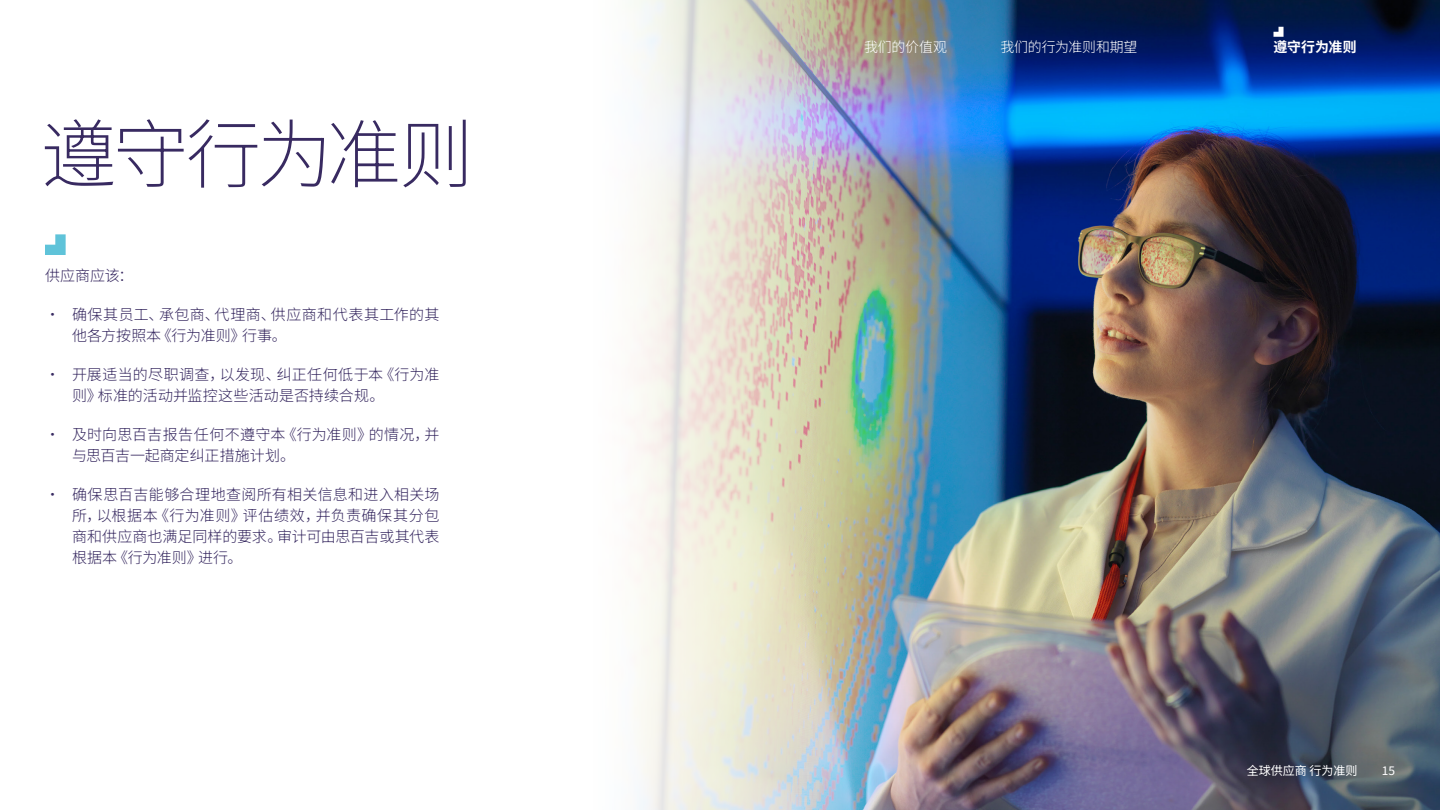
<style>
.page{position:relative;width:1440px;height:810px;background:#fff}
.page>*{position:absolute;margin:0;border:0;box-sizing:border-box;transform-origin:0 0}
.t1{font:200 75px "Noto Sans SC";letter-spacing:-.04em;color:#382a61}
.t2{font:300 15px/21px "Noto Sans SC";letter-spacing:.01em;color:#382a61}
.t3{font:300 13.88px "Noto Sans SC";letter-spacing:-.005em;color:#fff}
.t4{font:700 13.88px "Noto Sans SC";letter-spacing:-.005em;color:#fff}
.t5{font:12px "Noto Sans SC";color:#fff}
</style>
<div class="page">
<img style="left:925px;top:0;width:515px;height:810px">
<img style="left:633px;top:0;width:292px;height:810px">
<svg style="left:45px;top:234px;width:21px;height:21px"></svg>
<svg style="left:1274px;top:27px;width:10px;height:10px"></svg>
<h1 class="t1" style="left:41px;top:112px;width:434px">遵守行为准则</h1>
<p class="t2" style="left:45px;top:265px;width:90px">供应商应该：</p>
<p class="t2" style="left:72px;top:304px;width:369px;text-indent:-27px">• 确保其员工、承包商、代理商、供应商和代表其工作的其他各方按照本《行为准则》行事。</p>
<p class="t2" style="left:72px;top:364px;width:369px;text-indent:-27px">• 开展适当的尽职调查，以发现、纠正任何低于本《行为准则》标准的活动并监控这些活动是否持续合规。</p>
<p class="t2" style="left:72px;top:424px;width:369px;text-indent:-27px">• 及时向思百吉报告任何不遵守本《行为准则》的情况，并与思百吉一起商定纠正措施计划。</p>
<p class="t2" style="left:72px;top:484px;width:369px;text-align:justify;text-indent:-27px">• 确保思百吉能够合理地查阅所有相关信息和进入相关场所，以根据本《行为准则》评估绩效，并负责确保其分包商和供应商也满足同样的要求。审计可由思百吉或其代表根据本《行为准则》进行。</p>
<p class="t3" style="left:864px;top:39px;width:85px">我们的价值观</p>
<p class="t3" style="left:1000px;top:39px;width:138px">我们的行为准则和期望</p>
<p class="t4" style="left:1274px;top:39px;width:85px">遵守行为准则</p>
<p class="t5" style="left:1247px;top:763px;width:112px">全球供应商 行为准则</p>
<p class="t5" style="left:1382px;top:763px;width:15px">15</p>
</div>
